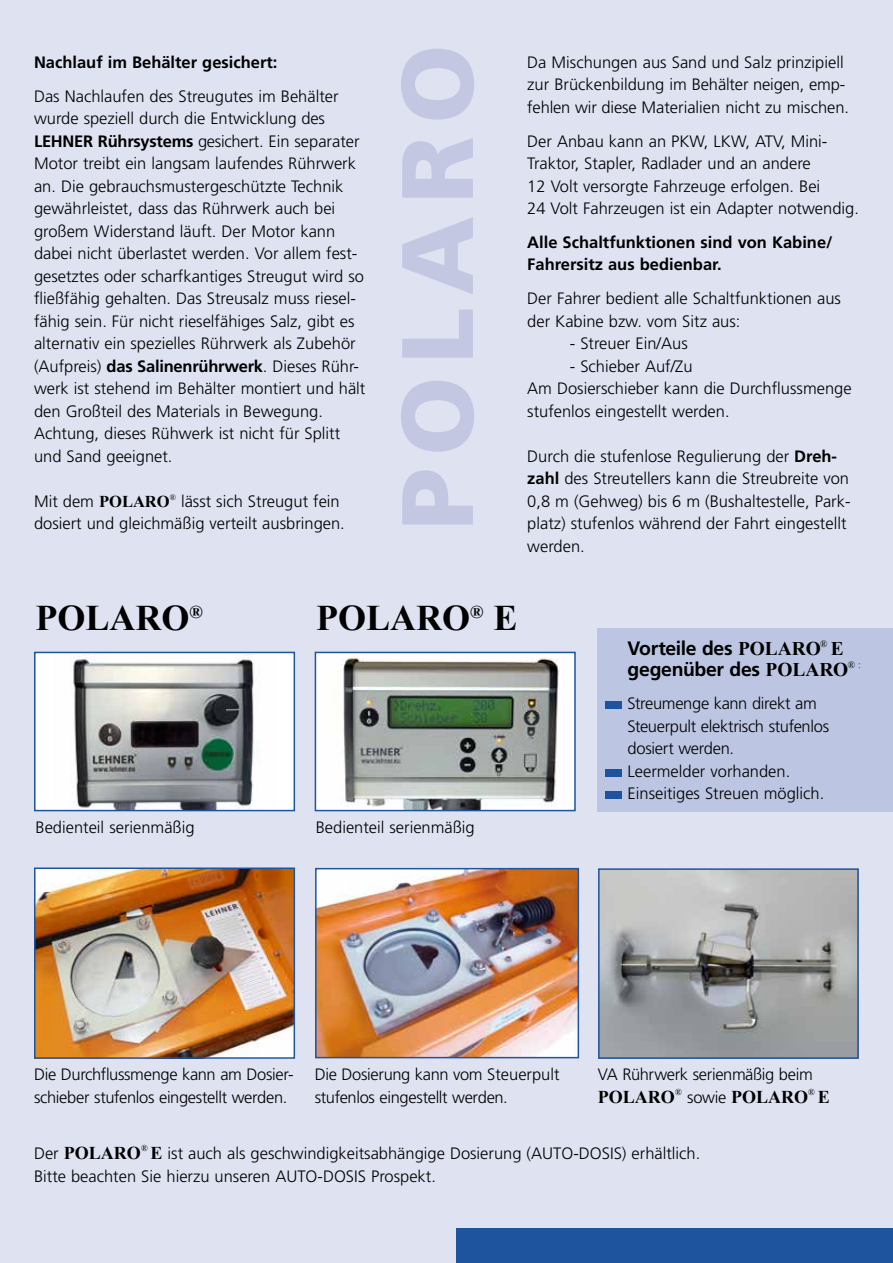
<style>
.page{position:relative;width:893px;height:1263px;background:#dee2f1}
.page>*{position:absolute;margin:0;border:0;box-sizing:border-box;transform-origin:0 0}
.t1{font:900 101.25px "Frutiger";letter-spacing:.125em;color:#c3c7e2}
.t2{font:700 36px "Times New Roman";color:#000}
.t3{font:700 19.35px/21px "Frutiger LT Std";letter-spacing:-.015em;color:#000}
.t4{font:700 18px "Times New Roman";color:#000}
.t5{font:300 16.5px/22.5px "Frutiger LT Std";color:#000}
.t6{font:300 16.5px/22.5px "Frutiger LT Std";letter-spacing:-.02em;color:#000}
.t7{font:700 16.5px/22.5px "Frutiger";color:#000}
.s1{font-family:"Frutiger";font-weight:700}
.s2{font-family:"Times New Roman";font-weight:700}
.s3{font-family:"Times New Roman"}
.s4{font-family:"Frutiger LT Std";font-weight:300;font-size:16.5px}
.s5{font-family:"Times New Roman";font-weight:700;font-size:18px}
</style>
<div class="page">
<div style="left:598px;top:628px;width:295px;height:184px;background:#bcc6e2"></div>
<div style="left:457px;top:1229px;width:436px;height:34px;background:#1e549e"></div>
<div style="left:35px;top:652px;width:259px;height:158px;background:#fff"></div>
<img style="left:70px;top:655px;width:184px;height:153px">
<div style="left:34px;top:652px;width:261px;height:159px;border:2px solid #1e549e"></div>
<img style="left:37px;top:870px;width:255px;height:186px">
<div style="left:34px;top:867px;width:261px;height:192px;border:2px solid #1e549e"></div>
<img style="left:318px;top:655px;width:255px;height:153px">
<div style="left:315px;top:652px;width:261px;height:159px;border:2px solid #1e549e"></div>
<img style="left:318px;top:871px;width:258px;height:184px">
<div style="left:315px;top:868px;width:264px;height:190px;border:2px solid #1e549e"></div>
<div style="left:605px;top:701px;width:17px;height:8px;background:#1e549e"></div>
<div style="left:605px;top:791px;width:17px;height:8px;background:#1e549e"></div>
<div style="left:605px;top:769px;width:17px;height:8px;background:#1e549e"></div>
<img style="left:601px;top:871px;width:255px;height:185px">
<div style="left:598px;top:868px;width:261px;height:191px;border:2px solid #1e549e"></div>
<p class="t7" style="left:34px;top:51px;width:245px">Nachlauf im Behälter gesichert:</p>
<p class="t5" style="left:34px;top:85px;width:333px">Das Nachlaufen des Streugutes im Behälter wurde speziell durch die Entwicklung des <span class="s1">LEHNER Rührsystems</span> gesichert. Ein separater Motor treibt ein langsam laufendes Rührwerk an. Die gebrauchsmustergeschützte Technik gewährleistet, dass das Rührwerk auch bei großem Widerstand läuft. Der Motor kann dabei nicht überlastet werden. Vor allem fest&shy;gesetztes oder scharfkantiges Streugut wird so fließfähig gehalten. Das Streusalz muss riesel&shy;fähig sein. Für nicht rieselfähiges Salz, gibt es alternativ ein spezielles Rührwerk als Zubehör (Aufpreis) <span class="s1">das Salinenrührwerk</span>. Dieses Rühr&shy;werk ist stehend im Behälter montiert und hält den Großteil des Materials in Bewegung.<br>Achtung, dieses Rühwerk ist nicht für Splitt und Sand geeignet.</p>
<p class="t5" style="left:34px;top:490px;width:312px">Mit dem <span class="s2">POLARO</span><sup>®</sup> lässt sich Streugut fein dosiert und gleichmäßig verteilt ausbringen.</p>
<h1 class="t1" style="left:376px;top:530px;width:487px;rotate:-90deg">POLARO</h1>
<p class="t5" style="left:527px;top:51px;width:323px">Da Mischungen aus Sand und Salz prinzipiell zur Brückenbildung im Behälter neigen, emp&shy;fehlen wir diese Materialien nicht zu mischen.</p>
<p class="t5" style="left:527px;top:130px;width:333px">Der Anbau kann an PKW, LKW, ATV, Mini-Traktor, Stapler, Radlader und an andere<br>12 Volt versorgte Fahrzeuge erfolgen. Bei<br>24 Volt Fahrzeugen ist ein Adapter notwendig.</p>
<p class="t7" style="left:527px;top:231px;width:307px">Alle Schaltfunktionen sind von Kabine/<br>Fahrersitz aus bedienbar.</p>
<p class="t5" style="left:527px;top:287px;width:315px">Der Fahrer bedient alle Schaltfunktionen aus der Kabine bzw. vom Sitz aus:</p>
<p class="t5" style="left:570px;top:332px;width:119px">- Streuer Ein/Aus</p>
<p class="t5" style="left:527px;top:355px;width:326px;text-indent:43px">- Schieber Auf/Zu<br>Am Dosierschieber kann die Durchflussmenge stufenlos eingestellt werden.</p>
<p class="t5" style="left:527px;top:445px;width:325px">Durch die stufenlose Regulierung der <span class="s1">Dreh&shy;zahl</span> des Streutellers kann die Streubreite von 0,8 m (Gehweg) bis 6 m (Bushaltestelle, Park&shy;platz) stufenlos während der Fahrt eingestellt werden.</p>
<h2 class="t2" style="left:36px;top:593px;width:169px">POLARO<sup>®</sup></h2>
<h2 class="t2" style="left:316px;top:593px;width:203px">POLARO<sup>®</sup> E</h2>
<p class="t5" style="left:36px;top:816px;width:161px">Bedienteil serienmäßig</p>
<p class="t5" style="left:316px;top:816px;width:161px">Bedienteil serienmäßig</p>
<p class="t3" style="left:628px;top:638px;width:235px">Vorteile des <span class="s3">POLARO</span><sup>®</sup> <span class="s3">E </span>gegenüber des <span class="s3">POLARO</span><sup>®</sup> <sup>:</sup></p>
<p class="t5" style="left:628px;top:692px;width:203px">Streumenge kann direkt am<br>Steuerpult elektrisch stufenlos dosiert werden.<br>Leermelder vorhanden.<br>Einseitiges Streuen möglich.</p>
<p class="t6" style="left:34px;top:1064px;width:261px">Die Durchflussmenge kann am Dosier&shy;schieber stufenlos eingestellt werden.</p>
<p class="t6" style="left:315px;top:1064px;width:246px">Die Dosierung kann vom Steuerpult stufenlos eingestellt werden.</p>
<p class="t6" style="left:598px;top:1064px;width:216px">VA Rührwerk serienmäßig beim</p>
<p class="t4" style="left:598px;top:1084px;width:233px">POLARO<sup>®</sup> <span class="s4">sowie</span> POLARO<sup>®</sup> E</p>
<p class="t5" style="left:34px;top:1142px;width:668px">Der <span class="s5">POLARO</span><sup>®</sup> <span class="s5">E</span> ist auch als geschwindigkeitsabhängige Dosierung (AUTO-DOSIS) erhältlich.<br>Bitte beachten Sie hierzu unseren AUTO-DOSIS Prospekt.</p>
</div>
